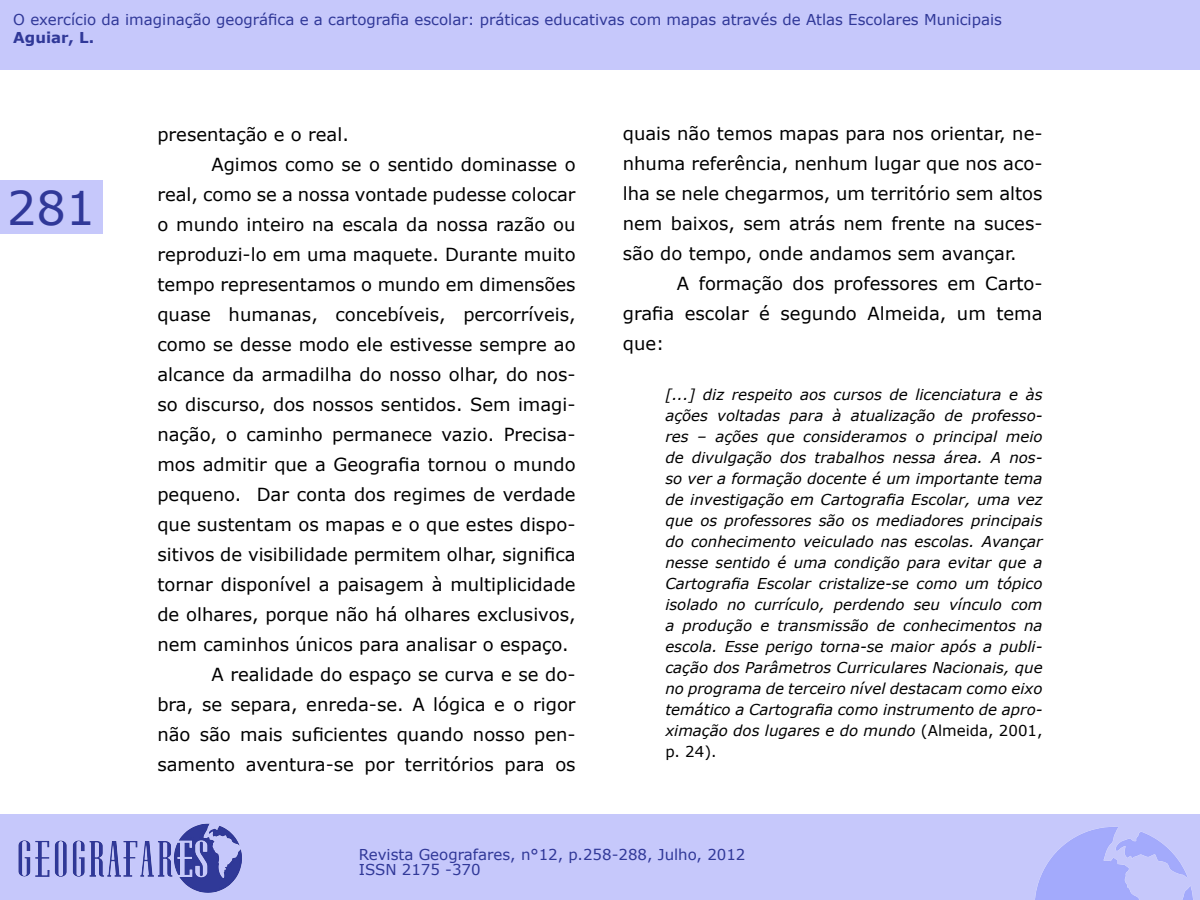
<style>
.page{position:relative;width:1200px;height:900px;background:#fff}
.page>*{position:absolute;margin:0;border:0;box-sizing:border-box;transform-origin:0 0}
.t1{font:46.5px "Verdana";color:#303898}
.t2{font:18px/30px "Verdana";color:#000;text-align:justify}
.t3{font:italic 15px/21px "Verdana";color:#000;text-align:justify}
.t4{font:15px/15px "Verdana";color:#303898}
.t5{font:700 15px "Verdana";color:#303898}
.s1{font-style:normal}
</style>
<div class="page">
<div style="left:0;top:180px;width:102px;height:54px;background:#c6c8fb"></div>
<div style="left:0;top:814px;width:1200px;height:86px;background:#c6c8fb"></div>
<img style="left:18px;top:823px;width:224px;height:70px">
<img style="left:1035px;top:827px;width:158px;height:73px">
<div style="left:0;top:0;width:1200px;height:69px;background:#c6c8fb"></div>
<p class="t4" style="left:13px;top:12px;width:990px">O exercício da imaginação geográfica e a cartografia escolar: práticas educativas com mapas através de Atlas Escolares Municipais</p>
<p class="t5" style="left:13px;top:27px;width:82px">Aguiar, L.</p>
<h1 class="t1" style="left:7px;top:176px;width:90px">281</h1>
<p class="t2" style="left:157px;top:119px;width:193px">presentação e o real.</p>
<p class="t2" style="left:211px;top:149px;width:366px">Agimos como se o sentido dominasse o</p>
<p class="t2" style="left:157px;top:179px;width:420px">real, como se a nossa vontade pudesse colocar</p>
<p class="t2" style="left:157px;top:209px;width:420px">o mundo inteiro na escala da nossa razão ou</p>
<p class="t2" style="left:157px;top:239px;width:420px">reproduzi-lo em uma maquete. Durante muito</p>
<p class="t2" style="left:157px;top:269px;width:420px">tempo representamos o mundo em dimensões</p>
<p class="t2" style="left:157px;top:299px;width:420px">quase humanas, concebíveis, percorríveis,</p>
<p class="t2" style="left:157px;top:329px;width:420px">como se desse modo ele estivesse sempre ao</p>
<p class="t2" style="left:157px;top:359px;width:420px">alcance da armadilha do nosso olhar, do nos-</p>
<p class="t2" style="left:157px;top:389px;width:420px">so discurso, dos nossos sentidos. Sem imagi-</p>
<p class="t2" style="left:157px;top:419px;width:420px">nação, o caminho permanece vazio. Precisa-</p>
<p class="t2" style="left:157px;top:449px;width:420px">mos admitir que a Geografia tornou o mundo</p>
<p class="t2" style="left:157px;top:479px;width:420px">pequeno. Dar conta dos regimes de verdade</p>
<p class="t2" style="left:157px;top:509px;width:420px">que sustentam os mapas e o que estes dispo-</p>
<p class="t2" style="left:157px;top:539px;width:420px">sitivos de visibilidade permitem olhar, significa</p>
<p class="t2" style="left:157px;top:569px;width:420px">tornar disponível a paisagem à multiplicidade</p>
<p class="t2" style="left:157px;top:599px;width:420px">de olhares, porque não há olhares exclusivos,</p>
<p class="t2" style="left:157px;top:629px;width:413px">nem caminhos únicos para analisar o espaço.</p>
<p class="t2" style="left:211px;top:659px;width:366px">A realidade do espaço se curva e se do-</p>
<p class="t2" style="left:157px;top:689px;width:420px">bra, se separa, enreda-se. A lógica e o rigor</p>
<p class="t2" style="left:157px;top:719px;width:420px">não são mais suficientes quando nosso pen-</p>
<p class="t2" style="left:157px;top:749px;width:420px">samento aventura-se por territórios para os</p>
<p class="t2" style="left:623px;top:118px;width:421px">quais não temos mapas para nos orientar, ne&shy;nhuma referência, nenhum lugar que nos aco&shy;lha se nele chegarmos, um território sem altos nem baixos, sem atrás nem frente na suces&shy;são do tempo, onde andamos sem avançar.</p>
<p class="t2" style="left:623px;top:268px;width:421px;text-indent:54px">A formação dos professores em Carto&shy;grafia escolar é segundo Almeida, um tema que:</p>
<p class="t3" style="left:665px;top:384px;width:379px">[...] diz respeito aos cursos de licenciatura e às ações voltadas para à atualização de professo&shy;res – ações que consideramos o principal meio de divulgação dos trabalhos nessa área. A nos&shy;so ver a formação docente é um importante tema de investigação em Cartografia Escolar, uma vez que os professores são os mediadores principais do conhecimento veiculado nas escolas. Avançar nesse sentido é uma condição para evitar que a Cartografia Escolar cristalize-se como um tópico isolado no currículo, perdendo seu vínculo com a produção e transmissão de conhecimentos na escola. Esse perigo torna-se maior após a publi&shy;cação dos Parâmetros Curriculares Nacionais, que no programa de terceiro nível destacam como eixo temático a Cartografia como instrumento de apro&shy;ximação dos lugares e do mundo <span class="s1">(Almeida, 2001, p. 24).</span></p>
<p class="t4" style="left:359px;top:847px;width:388px">Revista Geografares, n°12, p.258-288, Julho, 2012<br>ISSN 2175 -370</p>
</div>
